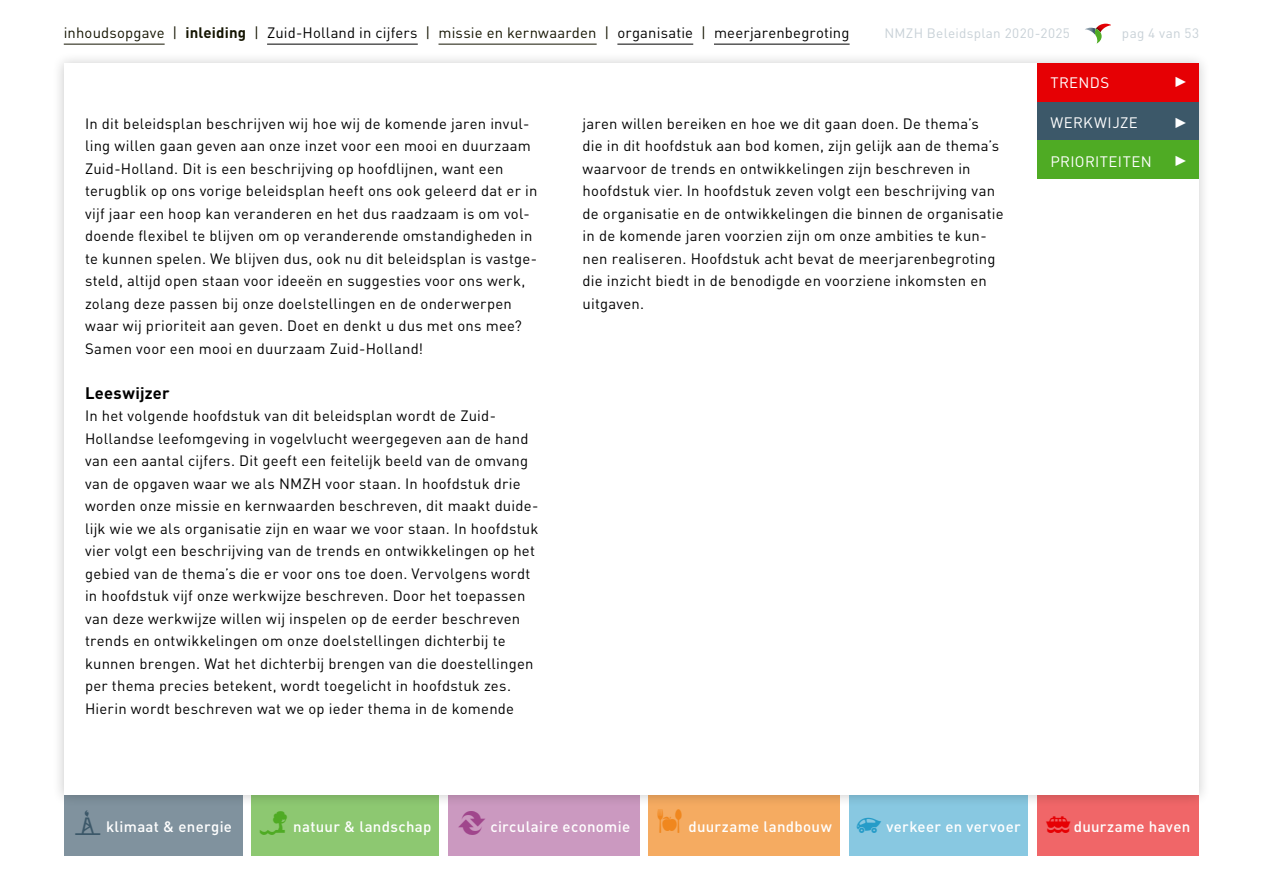
<style>
.page{position:relative;width:1263px;height:893px;background:#fff}
.page>*{position:absolute;margin:0;border:0;box-sizing:border-box;transform-origin:0 0}
.tussenkopje{font:700 16.5px "DIN";letter-spacing:.02em;color:#000}
.t1{font:500 15px "DIN";letter-spacing:.02em;color:#fff}
.t2{font:15px "DIN";letter-spacing:.025em;color:#fff}
.brood{font:14.85px/22.5px "DIN";letter-spacing:.015em;color:#000}
.t3{font:13.5px "DIN";letter-spacing:.025em;color:#c8d1d7}
.s1{color:#141400}
.s2{font-weight:700;font-size:15px;color:#141400}
.s3{color:#3c5869}
</style>
<div class="page">
<div style="left:648px;top:795px;width:192px;height:61px;background:#f5ab61"></div>
<div style="left:252px;top:795px;width:187px;height:61px;background:#8dc871"></div>
<div style="left:448px;top:795px;width:191px;height:61px;background:#cb99c0"></div>
<div style="left:849px;top:795px;width:179px;height:61px;background:#88c8e1"></div>
<div style="left:1037px;top:795px;width:161px;height:61px;background:#f06668"></div>
<div style="left:64px;top:795px;width:178px;height:61px;background:#80929e"></div>
<div style="left:52px;top:52px;width:1158px;height:755px;background:#000;opacity:.2"></div>
<div style="left:64px;top:64px;width:1134px;height:731px;background:#fff"></div>
<div style="left:1037px;top:64px;width:162px;height:38px;background:#e60004"></div>
<svg style="left:1085px;top:24px;width:26px;height:20px"></svg>
<div style="left:1037px;top:102px;width:162px;height:38px;background:#3c5869"></div>
<div style="left:1037px;top:140px;width:162px;height:39px;background:#4fab24"></div>
<hr style="left:64px;top:44px;width:101px;height:1px;background:#141400">
<hr style="left:267px;top:44px;width:151px;height:1px;background:#000">
<hr style="left:438px;top:44px;width:159px;height:1px;background:#141400">
<hr style="left:617px;top:44px;width:76px;height:1px;background:#000">
<hr style="left:714px;top:44px;width:136px;height:1px;background:#000">
<p class="brood" style="left:64px;top:21px;width:787px"><span class="s1">inhoudsopgave |</span> <span class="s2">inleiding</span> <span class="s1">|</span> Zuid-Holland in cijfers <span class="s1">| missie en kernwaarden |</span> organisatie <span class="s1">|</span> meerjarenbegroting</p>
<p class="t3" style="left:884px;top:24px;width:187px">NMZH Beleidsplan 2020-2025</p>
<p class="t3" style="left:1122px;top:24px;width:79px">pag 4 van 53</p>
<p class="t2" style="left:1050px;top:73px;width:60px">TRENDS</p>
<p class="brood" style="left:85px;top:112px;width:454px">In dit beleidsplan beschrijven wij hoe wij de komende jaren invul&shy;ling willen gaan geven aan onze inzet voor een mooi en duurzaam Zuid-Holland. Dit is een beschrijving op hoofdlijnen, want een terugblik op ons vorige beleidsplan heeft ons ook geleerd dat er in vijf jaar een hoop kan veranderen en het dus raadzaam is om vol&shy;doende flexibel te blijven om op veranderende omstandigheden in te kunnen spelen. We blijven dus, ook nu dit beleidsplan is vastge&shy;steld, altijd open staan voor ideeën en suggesties voor ons werk, zolang deze passen bij onze doelstellingen en de onderwerpen waar wij prioriteit aan geven. Doet en denkt u dus met ons mee?<br>Samen voor een mooi en duurzaam Zuid-Holland!</p>
<p class="tussenkopje" style="left:85px;top:382px;width:86px">Leeswijzer</p>
<p class="brood" style="left:85px;top:404px;width:455px">In het volgende hoofdstuk van dit beleidsplan wordt de Zuid-Hollandse leefomgeving in vogelvlucht weergegeven aan de hand van een aantal cijfers. Dit geeft een feitelijk beeld van de omvang van de opgaven waar we als NMZH voor staan. In hoofdstuk drie worden onze missie en kernwaarden beschreven, dit maakt duide&shy;lijk wie we als organisatie zijn en waar we voor staan. In hoofdstuk vier volgt een beschrijving van de trends en ontwikkelingen op het gebied van de thema’s die er voor ons toe doen. Vervolgens wordt in hoofdstuk vijf onze werkwijze beschreven. Door het toepassen van deze werkwijze willen wij inspelen op de eerder beschreven trends en ontwikkelingen om onze doelstellingen dichterbij te kunnen brengen. Wat het dichterbij brengen van die doestellingen per thema precies betekent, wordt toegelicht in hoofdstuk zes.<br>Hierin wordt beschreven wat we op ieder thema in de komende</p>
<p class="brood" style="left:583px;top:112px;width:423px">jaren willen bereiken en hoe we dit gaan doen. De thema’s<br>die in dit hoofdstuk aan bod komen, zijn gelijk aan de thema’s waarvoor de trends en ontwikkelingen zijn beschreven in hoofdstuk vier. In hoofdstuk zeven volgt een beschrijving van de organisatie en de ontwikkelingen die binnen de organisatie in de komende jaren voorzien zijn om onze ambities te kun&shy;nen realiseren. Hoofdstuk acht bevat de meerjarenbegroting die inzicht biedt in de benodigde en voorziene inkomsten en uitgaven.</p>
<p class="t2" style="left:1050px;top:113px;width:89px">WERKWIJZE</p>
<p class="t2" style="left:1050px;top:152px;width:139px">PRIORITEITEN ✓</p>
<p class="t1" style="left:74px;top:817px;width:159px"><span class="s3">▪</span> klimaat &amp; energie</p>
<p class="t1" style="left:293px;top:817px;width:140px">natuur &amp; landschap</p>
<p class="t1" style="left:490px;top:817px;width:141px">circulaire economie</p>
<p class="t1" style="left:688px;top:817px;width:145px">duurzame landbouw</p>
<p class="t1" style="left:886px;top:817px;width:136px">verkeer en vervoer</p>
<p class="t1" style="left:1074px;top:817px;width:118px">duurzame haven</p>
</div>
